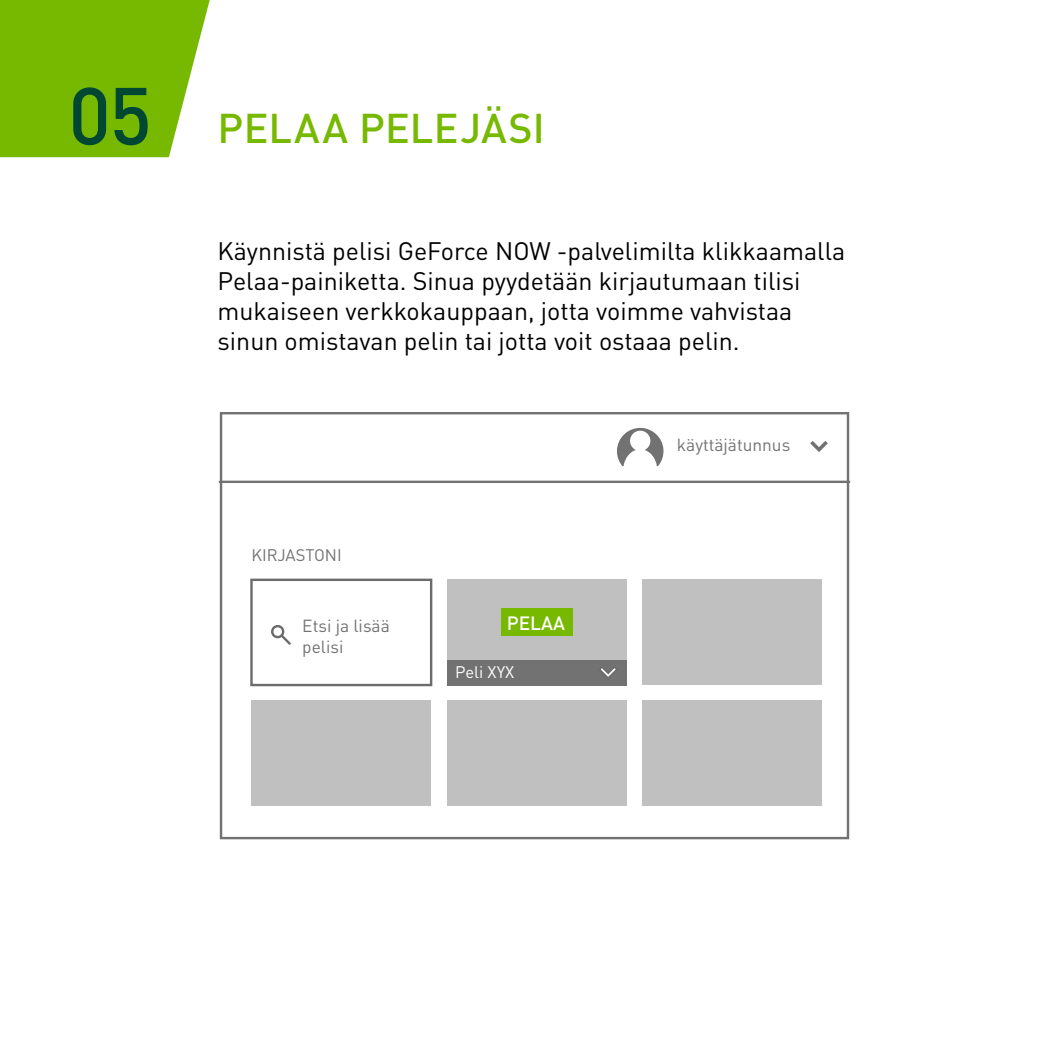
<style>
.page{position:relative;width:1063px;height:1063px;background:#fff}
.page>*{position:absolute;margin:0;border:0;box-sizing:border-box;transform-origin:0 0}
.t1{font:500 41px "DIN Pro";letter-spacing:.01em;color:#76b900}
.t2{font:25px/30px "DIN Pro";color:#000}
.t3{font:500 19px "DIN Pro";color:#fff}
.t4{font:17.25px/20.8px "DIN Pro";color:#727273}
.t5{font:16.5px "DIN Pro";color:#727273}
.t6{font:16.5px "DIN Pro";color:#fff}
.s1{font-size:79.75px;color:#004831}
</style>
<div class="page">
<svg style="left:0;top:0;width:210px;height:157px"></svg>
<svg style="left:220px;top:412px;width:629px;height:427px"></svg>
<svg style="left:268px;top:622px;width:25px;height:25px"></svg>
<hr style="left:220px;top:481px;width:629px;height:2px;background:#727273">
<div style="left:501px;top:609px;width:72px;height:27px;background:#76b900"></div>
<div style="left:447px;top:660px;width:180px;height:25px;background:#727273"></div>
<svg style="left:601px;top:668px;width:15px;height:9px"></svg>
<h1 class="t1" style="left:68px;top:101px;width:478px"><span class="s1">05</span> PELAA PELEJÄSI</h1>
<p class="t2" style="left:218px;top:235px;width:629px">Käynnistä pelisi GeForce NOW -palvelimilta klikkaamalla Pelaa-painiketta. Sinua pyydetään kirjautumaan tilisi mukaiseen verkkokauppaan, jotta voimme vahvistaa sinun omistavan pelin tai jotta voit ostaaa pelin.</p>
<p class="t5" style="left:251px;top:544px;width:92px">KIRJASTONI</p>
<p class="t4" style="left:302px;top:615px;width:89px">Etsi ja lisää pelisi</p>
<p class="t3" style="left:507px;top:610px;width:60px">PELAA</p>
<p class="t6" style="left:455px;top:661px;width:61px">Peli XYX</p>
<p class="t4" style="left:677px;top:434px;width:115px">käyttäjätunnus</p>
</div>
